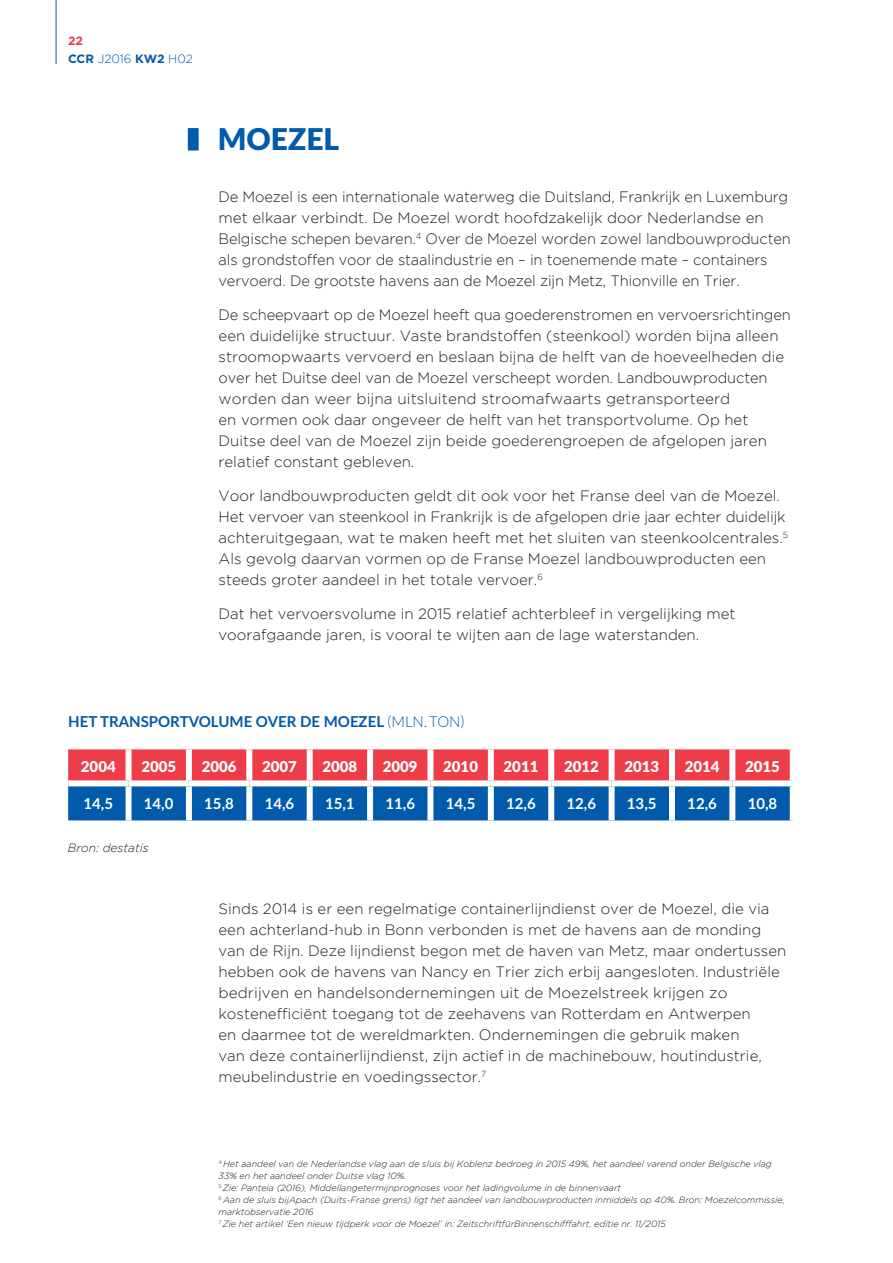
<style>
.page{position:relative;width:893px;height:1263px;background:#fff}
.page>*{position:absolute;margin:0;border:0;box-sizing:border-box;transform-origin:0 0}
.t1{font:900 30px "Lato";color:#015aaa}
.t2{font:300 15px/21px "Gotham";color:#231f20}
.t3{font:900 15px "Lato";color:#fff}
.t4{font:700 15px "Lato";color:#fff}
.t5{font:700 15px "Lato";color:#015aaa}
.t6{font:300 12px/17.7px "Gotham";color:#015aaa}
.t7{font:italic 300 12px "Gotham";color:#231f20}
.t8{font:italic 300 9px/12px "Gotham";color:#231f20}
.s1{font-weight:700;color:#ee3d49}
.s2{font-weight:700}
.s3{font-weight:300}
</style>
<div class="page">
<hr style="left:56px;top:0;width:1px;height:64px;background:#015aaa">
<div style="left:188px;top:128px;width:10px;height:22px;background:#015aaa"></div>
<svg style="left:68px;top:749px;width:722px;height:71px;background:#744f7d"></svg>
<div style="left:186px;top:749px;width:6px;height:31px;background:#fff"></div>
<div style="left:246px;top:749px;width:6px;height:31px;background:#fff"></div>
<div style="left:129px;top:780px;width:60px;height:6px;background:#fff"></div>
<div style="left:189px;top:780px;width:60px;height:6px;background:#fff"></div>
<div style="left:249px;top:780px;width:61px;height:6px;background:#fff"></div>
<div style="left:310px;top:780px;width:60px;height:6px;background:#fff"></div>
<div style="left:370px;top:780px;width:60px;height:6px;background:#fff"></div>
<div style="left:430px;top:780px;width:61px;height:6px;background:#fff"></div>
<div style="left:491px;top:780px;width:60px;height:6px;background:#fff"></div>
<div style="left:551px;top:780px;width:61px;height:6px;background:#fff"></div>
<div style="left:612px;top:780px;width:60px;height:6px;background:#fff"></div>
<div style="left:672px;top:780px;width:60px;height:6px;background:#fff"></div>
<div style="left:732px;top:780px;width:64px;height:6px;background:#fff"></div>
<div style="left:126px;top:749px;width:6px;height:31px;background:#fff"></div>
<div style="left:68px;top:780px;width:61px;height:6px;background:#fff"></div>
<div style="left:126px;top:786px;width:6px;height:34px;background:#fff"></div>
<div style="left:186px;top:786px;width:6px;height:34px;background:#fff"></div>
<div style="left:246px;top:786px;width:6px;height:34px;background:#fff"></div>
<div style="left:307px;top:749px;width:6px;height:31px;background:#fff"></div>
<div style="left:367px;top:749px;width:6px;height:31px;background:#fff"></div>
<div style="left:427px;top:749px;width:6px;height:31px;background:#fff"></div>
<div style="left:488px;top:749px;width:6px;height:31px;background:#fff"></div>
<div style="left:548px;top:749px;width:6px;height:31px;background:#fff"></div>
<div style="left:609px;top:749px;width:6px;height:31px;background:#fff"></div>
<div style="left:669px;top:749px;width:6px;height:31px;background:#fff"></div>
<div style="left:729px;top:749px;width:6px;height:31px;background:#fff"></div>
<div style="left:307px;top:786px;width:6px;height:34px;background:#fff"></div>
<div style="left:367px;top:786px;width:6px;height:34px;background:#fff"></div>
<div style="left:427px;top:786px;width:6px;height:34px;background:#fff"></div>
<div style="left:488px;top:786px;width:6px;height:34px;background:#fff"></div>
<div style="left:548px;top:786px;width:6px;height:34px;background:#fff"></div>
<div style="left:609px;top:786px;width:6px;height:34px;background:#fff"></div>
<div style="left:669px;top:786px;width:6px;height:34px;background:#fff"></div>
<div style="left:729px;top:786px;width:6px;height:34px;background:#fff"></div>
<p class="t6" style="left:68px;top:32px;width:126px"><span class="s1">22<br></span><span class="s2">CCR</span> J2016 <span class="s2">KW2</span> H02</p>
<h1 class="t1" style="left:218px;top:117px;width:123px">MOEZEL</h1>
<p class="t2" style="left:219px;top:186px;width:574px">De Moezel is een internationale waterweg die Duitsland, Frankrijk en Luxemburg met elkaar verbindt. De Moezel wordt hoofdzakelijk door Nederlandse en Belgische schepen bevaren.<sup>4</sup> Over de Moezel worden zowel landbouwproducten als grondstoffen voor de staalindustrie en – in toenemende mate – containers vervoerd. De grootste havens aan de Moezel zijn Metz, Thionville en Trier.</p>
<p class="t2" style="left:219px;top:304px;width:574px">De scheepvaart op de Moezel heeft qua goederenstromen en vervoersrichtingen een duidelijke structuur. Vaste brandstoffen (steenkool) worden bijna alleen stroomopwaarts vervoerd en beslaan bijna de helft van de hoeveelheden die over het Duitse deel van de Moezel verscheept worden. Landbouwproducten worden dan weer bijna uitsluitend stroomafwaarts getransporteerd<br>en vormen ook daar ongeveer de helft van het transportvolume. Op het Duitse deel van de Moezel zijn beide goederengroepen de afgelopen jaren relatief constant gebleven.</p>
<p class="t2" style="left:219px;top:485px;width:571px">Voor landbouwproducten geldt dit ook voor het Franse deel van de Moezel.<br>Het vervoer van steenkool in Frankrijk is de afgelopen drie jaar echter duidelijk achteruitgegaan, wat te maken heeft met het sluiten van steenkoolcentrales.<sup>5<br></sup>Als gevolg daarvan vormen op de Franse Moezel landbouwproducten een steeds groter aandeel in het totale vervoer.<sup>6</sup></p>
<p class="t2" style="left:219px;top:603px;width:518px">Dat het vervoersvolume in 2015 relatief achterbleef in vergelijking met voorafgaande jaren, is vooral te wijten aan de lage waterstanden.</p>
<p class="t5" style="left:68px;top:710px;width:398px">HET TRANSPORTVOLUME OVER DE MOEZEL <span class="s3">(MLN. TON)</span></p>
<p class="t3" style="left:81px;top:756px;width:36px">2004</p>
<p class="t3" style="left:141px;top:756px;width:36px">2005</p>
<p class="t3" style="left:202px;top:756px;width:36px">2006</p>
<p class="t3" style="left:262px;top:756px;width:36px">2007</p>
<p class="t3" style="left:322px;top:756px;width:36px">2008</p>
<p class="t3" style="left:383px;top:756px;width:36px">2009</p>
<p class="t3" style="left:443px;top:756px;width:36px">2010</p>
<p class="t3" style="left:504px;top:756px;width:36px">2011</p>
<p class="t3" style="left:564px;top:756px;width:36px">2012</p>
<p class="t3" style="left:624px;top:756px;width:36px">2013</p>
<p class="t3" style="left:685px;top:756px;width:36px">2014</p>
<p class="t3" style="left:745px;top:756px;width:36px">2015</p>
<p class="t4" style="left:84px;top:793px;width:31px">14,5</p>
<p class="t4" style="left:144px;top:793px;width:31px">14,0</p>
<p class="t4" style="left:204px;top:793px;width:31px">15,8</p>
<p class="t4" style="left:265px;top:793px;width:31px">14,6</p>
<p class="t4" style="left:325px;top:793px;width:31px">15,1</p>
<p class="t4" style="left:385px;top:793px;width:31px">11,6</p>
<p class="t4" style="left:446px;top:793px;width:31px">14,5</p>
<p class="t4" style="left:506px;top:793px;width:31px">12,6</p>
<p class="t4" style="left:567px;top:793px;width:31px">12,6</p>
<p class="t4" style="left:627px;top:793px;width:31px">13,5</p>
<p class="t4" style="left:687px;top:793px;width:31px">12,6</p>
<p class="t4" style="left:748px;top:793px;width:31px">10,8</p>
<p class="t7" style="left:68px;top:841px;width:82px">Bron: destatis</p>
<p class="t2" style="left:219px;top:898px;width:569px">Sinds 2014 is er een regelmatige containerlijndienst over de Moezel, die via een achterland-hub in Bonn verbonden is met de havens aan de monding van de Rijn. Deze lijndienst begon met de haven van Metz, maar ondertussen hebben ook de havens van Nancy en Trier zich erbij aangesloten. Industriële bedrijven en handelsondernemingen uit de Moezelstreek krijgen zo kostenefficiënt toegang tot de zeehavens van Rotterdam en Antwerpen<br>en daarmee tot de wereldmarkten. Ondernemingen die gebruik maken<br>van deze containerlijndienst, zijn actief in de machinebouw, houtindustrie, meubelindustrie en voedingssector.<sup>7</sup></p>
<p class="t8" style="left:219px;top:1158px;width:568px"><sup>4</sup> Het aandeel van de Nederlandse vlag aan de sluis bij Koblenz bedroeg in 2015 49%, het aandeel varend onder Belgische vlag 33% en het aandeel onder Duitse vlag 10%.<br><sup>5</sup> Zie: Panteia (2016), Middellangetermijnprognoses voor het ladingvolume in de binnenvaart<br><sup>6</sup> Aan de sluis bijApach (Duits-Franse grens) ligt het aandeel van landbouwproducten inmiddels op 40%. Bron: Moezelcommissie, marktobservatie 2016<br><sup>7</sup> Zie het artikel ‘Een nieuw tijdperk voor de Moezel’ in: ZeitschriftfürBinnenschifffahrt, editie nr. 11/2015</p>
</div>
